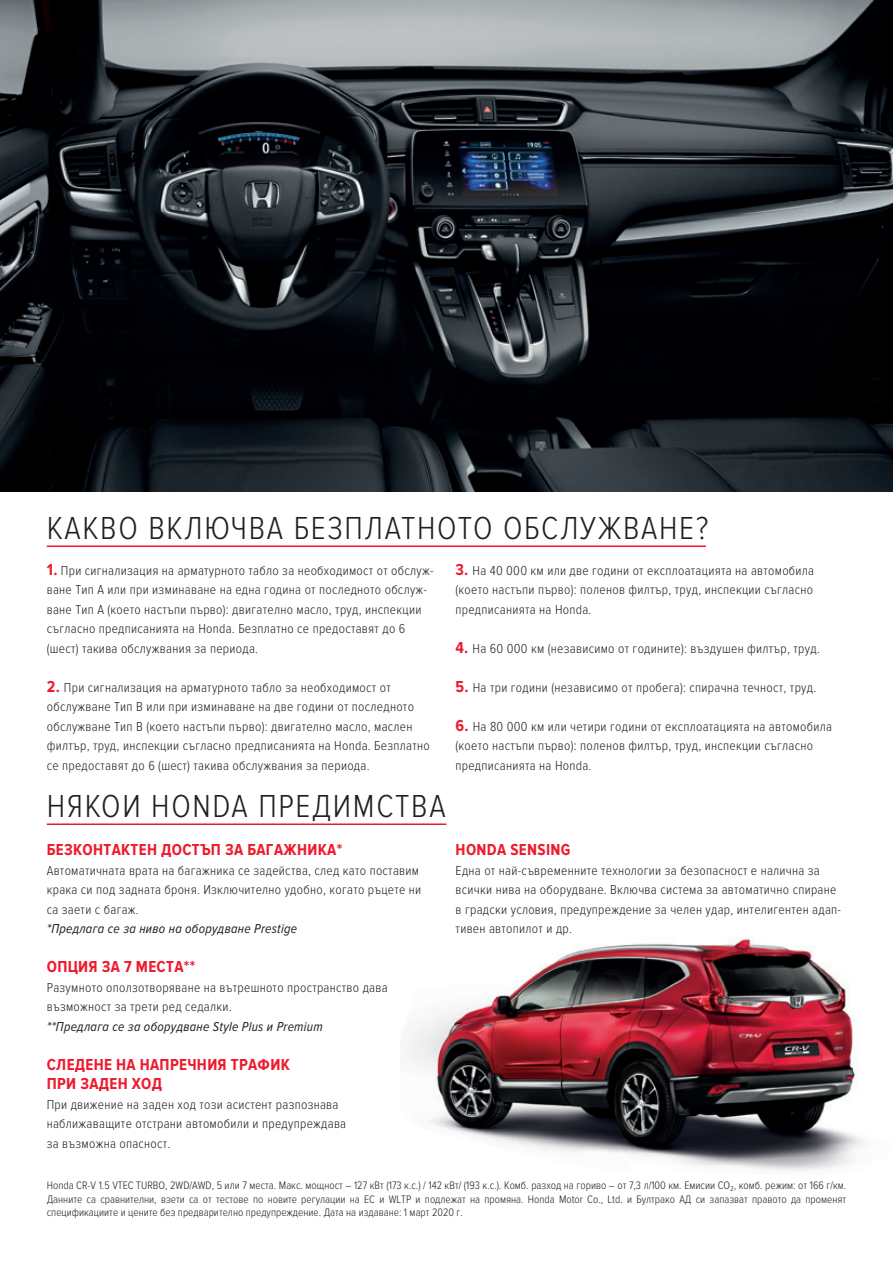
<style>
.page{position:relative;width:893px;height:1263px;background:#fff}
.page>*{position:absolute;margin:0;border:0;box-sizing:border-box;transform-origin:0 0}
.t1{font:300 33px "Proxima Nova Cond";letter-spacing:.05em;color:#231f20}
.t2{font:700 16.5px/19.5px "Proxima Nova Cond";letter-spacing:.02em;color:#ee1b2d}
.t3{font:300 13.5px/19.5px "Proxima Nova Cond";letter-spacing:.02em;color:#231f20}
.t4{font:italic 13.5px "Proxima Nova Cond";letter-spacing:.02em;color:#231f20}
.t5{font:300 11.25px/13.5px "Proxima Nova Cond";color:#231f20}
.s1{font-weight:700;font-size:16.5px;color:#ee1b2d}
</style>
<div class="page">
<img style="left:0;top:0;width:893px;height:491px">
<img style="left:408px;top:939px;width:455px;height:232px">
<hr style="left:47px;top:823px;width:399px;height:2px;background:#ee1b2d">
<hr style="left:47px;top:545px;width:659px;height:2px;background:#ee1b2d">
<p class="t1" style="left:47px;top:509px;width:663px">КАКВО ВКЛЮЧВА БЕЗПЛАТНОТО ОБСЛУЖВАНЕ?</p>
<p class="t3" style="left:47px;top:561px;width:388px"><span class="s1">1.</span> При сигнализация на арматурното табло за необходимост от обслуж&shy;ване Тип A или при изминаване на една година от последното обслуж&shy;ване Тип А (което настъпи първо): двигателно масло, труд, инспекции съгласно предписанията на Honda. Безплатно се предоставят до 6 (шест) такива обслужвания за периода.</p>
<p class="t3" style="left:47px;top:678px;width:384px"><span class="s1">2.</span> При сигнализация на арматурното табло за необходимост от обслужване Тип B или при изминаване на две години от последното обслужване Тип B (което настъпи първо): двигателно масло, маслен филтър, труд, инспекции съгласно предписанията на Honda. Безплатно се предоставят до 6 (шест) такива обслужвания за периода.</p>
<p class="t1" style="left:47px;top:788px;width:400px">НЯКОИ HONDA ПРЕДИМСТВА</p>
<p class="t2" style="left:47px;top:840px;width:297px">БЕЗКОНТАКТЕН ДОСТЪП ЗА БАГАЖНИКА*</p>
<p class="t3" style="left:47px;top:860px;width:376px">Автоматичната врата на багажника се задейства, след като поставим крака си под задната броня. Изключително удобно, когато ръцете ни са заети с багаж.</p>
<p class="t4" style="left:47px;top:921px;width:252px">*Предлага се за ниво на оборудване Prestige</p>
<p class="t2" style="left:47px;top:957px;width:150px">ОПЦИЯ ЗА 7 МЕСТА**</p>
<p class="t3" style="left:47px;top:977px;width:342px">Разумното оползотворяване на вътрешното пространство дава възможност за трети ред седалки.</p>
<p class="t4" style="left:47px;top:1018px;width:278px">**Предлага се за оборудване Style Plus и Premium</p>
<p class="t2" style="left:47px;top:1055px;width:245px">СЛЕДЕНЕ НА НАПРЕЧНИЯ ТРАФИК<br>ПРИ ЗАДЕН ХОД</p>
<p class="t3" style="left:47px;top:1094px;width:301px">При движение на заден ход този асистент разпознава наближаващите отстрани автомобили и предупреждава за възможна опасност.</p>
<p class="t3" style="left:455px;top:561px;width:360px;text-align:justify"><span class="s1">3.</span> На 40 000 км или две години от експлоатацията на автомобила (което настъпи първо): поленов филтър, труд, инспекции съгласно предписанията на Honda.</p>
<p class="t3" style="left:455px;top:639px;width:366px"><span class="s1">4.</span> На 60 000 км (независимо от годините): въздушен филтър, труд.</p>
<p class="t3" style="left:455px;top:678px;width:362px"><span class="s1">5.</span> На три години (независимо от пробега): спирачна течност, труд.</p>
<p class="t3" style="left:455px;top:717px;width:378px"><span class="s1">6.</span> На 80 000 км или четири години от експлоатацията на автомобила (което настъпи първо): поленов филтър, труд, инспекции съгласно предписанията на Honda.</p>
<p class="t2" style="left:456px;top:840px;width:116px">HONDA SENSING</p>
<p class="t3" style="left:456px;top:860px;width:387px">Една от най-съвременните технологии за безопасност е налична за всички нива на оборудване. Включва система за автоматично спиране в градски условия, предупреждение за челен удар, интелигентен адап&shy;тивен автопилот и др.</p>
<p class="t5" style="left:47px;top:1179px;width:801px">Honda CR-V 1.5 VTEC TURBO, 2WD/AWD, 5 или 7 места. Макс. мощност – 127 кВт (173 к.с.) / 142 кВт/ (193 к.с.). Комб. разход на гориво – от 7,3 л/100 км. Емисии CO₂, комб. режим: от 166 г/км.</p>
<p class="t5" style="left:47px;top:1192px;width:801px">Данните са сравнителни, взети са от тестове по новите регулации на ЕС и WLTP и подлежат на промяна. Honda Motor Co., Ltd. и Бултрако АД си запазват правото да променят спецификациите и цените без предварително предупреждение. Дата на издаване: 1 март 2020 г.</p>
</div>
